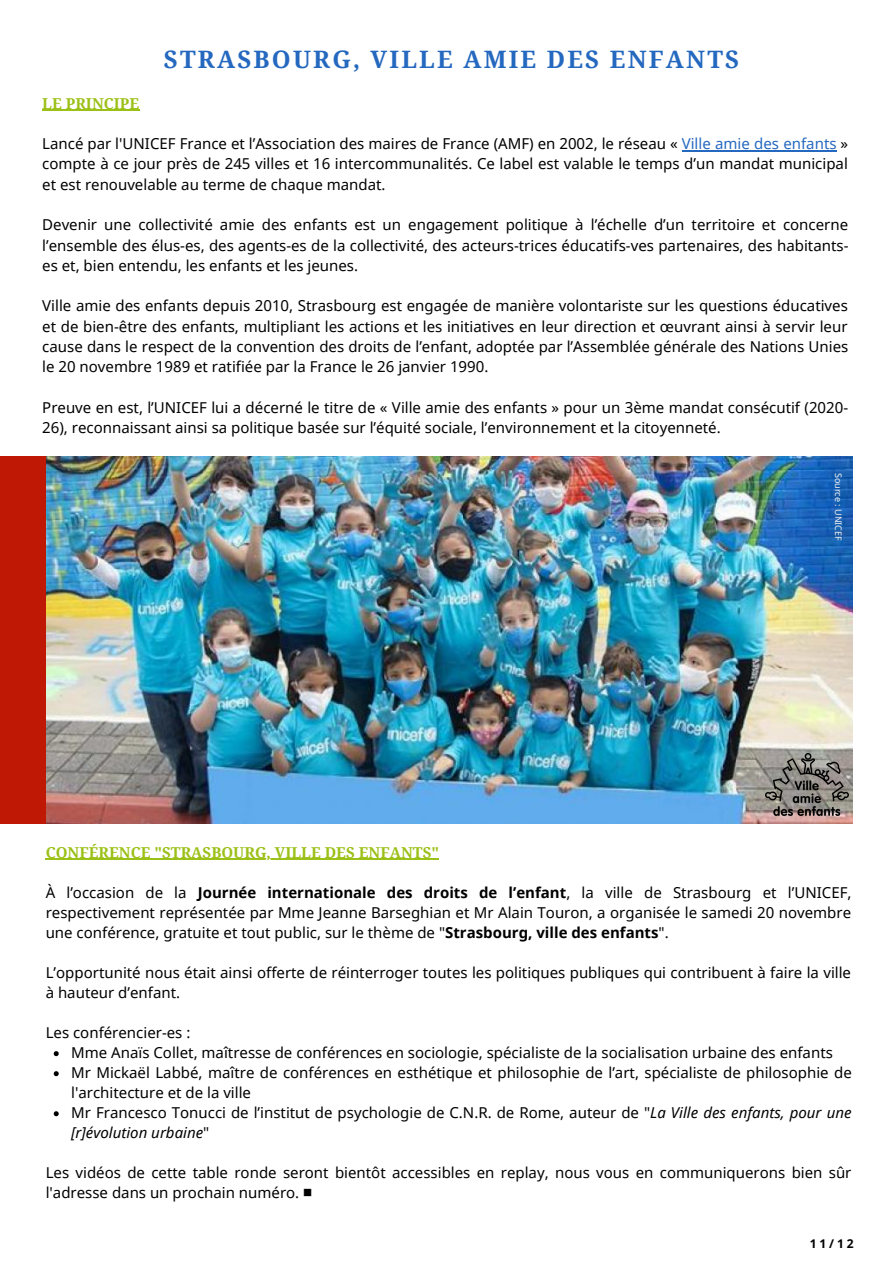
<style>
.page{position:relative;width:894px;height:1264px;background:#fff}
.page>*{position:absolute;margin:0;border:0;box-sizing:border-box;transform-origin:0 0}
.t1{font:700 24px "Noto Serif";letter-spacing:.09em;color:#2468bf}
.t2{font:15px/20.2px "Noto Sans";color:#000}
.t3{font:700 15px "Noto Serif";color:#9bc017}
.t4{font:700 12px "Noto Sans";color:#000}
.t5{font:9px "Noto Sans";color:#f2f2f2}
.s1{color:#2468bf}
.s2{font-weight:700}
.s3{font-style:italic}
</style>
<div class="page">
<svg style="left:54px;top:1051px;width:5px;height:5px"></svg>
<svg style="left:54px;top:1071px;width:5px;height:5px"></svg>
<svg style="left:54px;top:1111px;width:5px;height:5px"></svg>
<hr style="left:46px;top:858px;width:393px;height:1px;background:#9bc017">
<hr style="left:42px;top:110px;width:97px;height:1px;background:#9bc017">
<hr style="left:681px;top:150px;width:155px;height:1px;background:#2468bf">
<img style="left:45px;top:456px;width:807px;height:367px">
<div style="left:0;top:456px;width:45px;height:367px;background:#bf1804"></div>
<img style="left:764px;top:753px;width:84px;height:62px">
<p class="t1" style="left:164px;top:43px;width:576px">STRASBOURG, VILLE AMIE DES ENFANTS</p>
<p class="t3" style="left:42px;top:93px;width:98px">LE PRINCIPE</p>
<p class="t2" style="left:42px;top:133px;width:807px;text-align:justify">Lancé par l'UNICEF France et l’Association des maires de France (AMF) en 2002, le réseau « <span class="s1">Ville amie des enfants</span> » compte à ce jour près de 245 villes et 16 intercommunalités. Ce label est valable le temps d’un mandat municipal et est renouvelable au terme de chaque mandat.</p>
<p class="t2" style="left:42px;top:214px;width:807px;text-align:justify">Devenir une collectivité amie des enfants est un engagement politique à l’échelle d’un territoire et concerne l’ensemble des élus-es, des agents-es de la collectivité, des acteurs-trices éducatifs-ves partenaires, des habitants&shy;es et, bien entendu, les enfants et les jeunes.</p>
<p class="t2" style="left:42px;top:295px;width:807px;text-align:justify">Ville amie des enfants depuis 2010, Strasbourg est engagée de manière volontariste sur les questions éducatives et de bien-être des enfants, multipliant les actions et les initiatives en leur direction et œuvrant ainsi à servir leur cause dans le respect de la convention des droits de l’enfant, adoptée par l’Assemblée générale des Nations Unies le 20 novembre 1989 et ratifiée par la France le 26 janvier 1990.</p>
<p class="t2" style="left:42px;top:397px;width:807px">Preuve en est, l’UNICEF lui a décerné le titre de « Ville amie des enfants » pour un 3ème mandat consécutif (2020-<br>26), reconnaissant ainsi sa politique basée sur l’équité sociale, l’environnement et la citoyenneté.</p>
<p class="t5" style="left:844px;top:473px;width:69px;rotate:90deg">Source : UNICEF</p>
<p class="t3" style="left:46px;top:841px;width:395px">CONFÉRENCE "STRASBOURG, VILLE DES ENFANTS"</p>
<p class="t2" style="left:46px;top:882px;width:807px;text-align:justify">À l’occasion de la <span class="s2">Journée internationale des droits de l’enfant</span>, la ville de Strasbourg et l’UNICEF, respectivement représentée par Mme Jeanne Barseghian et Mr Alain Touron, a organisée le samedi 20 novembre une conférence, gratuite et tout public, sur le thème de "<span class="s2">Strasbourg, ville des enfants</span>".</p>
<p class="t2" style="left:46px;top:962px;width:806px">L’opportunité nous était ainsi offerte de réinterroger toutes les politiques publiques qui contribuent à faire la ville à hauteur d’enfant.</p>
<p class="t2" style="left:46px;top:1022px;width:146px">Les conférencier-es :</p>
<p class="t2" style="left:71px;top:1042px;width:763px">Mme Anaïs Collet, maîtresse de conférences en sociologie, spécialiste de la socialisation urbaine des enfants</p>
<p class="t2" style="left:71px;top:1062px;width:781px">Mr Mickaël Labbé, maître de conférences en esthétique et philosophie de l’art, spécialiste de philosophie de l'architecture et de la ville</p>
<p class="t2" style="left:71px;top:1102px;width:781px">Mr Francesco Tonucci de l’institut de psychologie de C.N.R. de Rome, auteur de "<span class="s3">La Ville des enfants, pour une [r]évolution urbaine</span>"</p>
<p class="t2" style="left:46px;top:1162px;width:807px">Les vidéos de cette table ronde seront bientôt accessibles en replay, nous vous en communiquerons bien sûr l'adresse dans un prochain numéro. ■</p>
<p class="t4" style="left:809px;top:1234px;width:45px">11/12</p>
</div>
